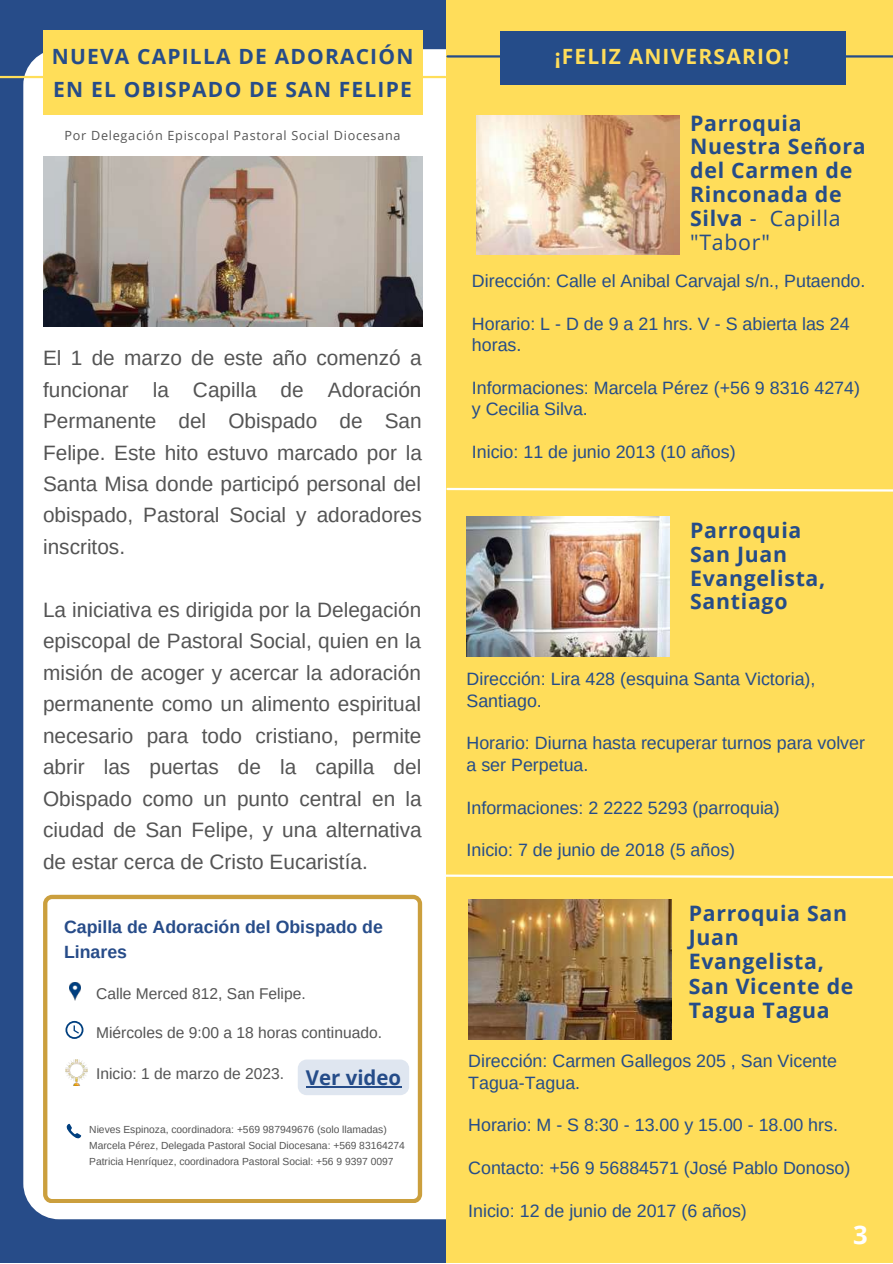
<style>
.page{position:relative;width:893px;height:1264px;background:#fff}
.page>*{position:absolute;margin:0;border:0;box-sizing:border-box;transform-origin:0 0}
.t1{font:700 25.65px "Open Sans";color:#fff}
.t2{font:700 21.3px/23.9px "Open Sans";letter-spacing:.035em;color:#254c89}
.t3{font:700 21px "Open Sans";letter-spacing:.055em;color:#264c89}
.t4{font:700 21px "Open Sans";letter-spacing:.055em;color:#ffdd5a}
.t5{font:20.85px/31.5px "Arimo";color:#545454;text-align:justify}
.t6{font:700 20.4px "Open Sans";color:#254c89}
.t7{font:17.85px/21.3px "Arimo";color:#254c89}
.t8{font:700 17.7px/24.8px "Arimo";color:#274c89}
.t9{font:15.6px "Arimo";color:#545454}
.t10{font:12.6px "Open Sans";letter-spacing:.055em;color:#545454}
.t11{font:10.2px/16.2px "Arimo";color:#545454}
.s1{font-weight:400}
</style>
<div class="page">
<div style="left:0;top:0;width:892px;height:1262px;background:#274c89"></div>
<div style="left:23px;top:49px;width:846px;height:1170px;background:#fff;border-radius:36px"></div>
<div style="left:446px;top:0;width:446px;height:1262px;background:#ffdd5a"></div>
<hr style="left:447px;top:55px;width:445px;height:3px;background:#254c89">
<div style="left:500px;top:31px;width:345px;height:53px;background:#254c89"></div>
<hr style="left:0;top:76px;width:445px;height:2px;background:#ffde59">
<div style="left:43px;top:31px;width:379px;height:84px;background:#ffde59"></div>
<img style="left:43px;top:156px;width:379px;height:170px">
<svg style="left:43px;top:894px;width:379px;height:308px"></svg>
<svg style="left:65px;top:1123px;width:16px;height:16px"></svg>
<img style="left:69px;top:982px;width:11px;height:18px">
<img style="left:66px;top:1059px;width:21px;height:26px">
<svg style="left:65px;top:1020px;width:18px;height:18px"></svg>
<div style="left:298px;top:1059px;width:111px;height:36px;background:#dfe6f0;border-radius:9px"></div>
<hr style="left:306px;top:1085px;width:95px;height:2px;background:#254c89">
<img style="left:476px;top:115px;width:203px;height:139px">
<img style="left:467px;top:516px;width:202px;height:141px">
<img style="left:468px;top:899px;width:203px;height:140px">
<svg style="left:446px;top:487px;width:446px;height:5px"></svg>
<svg style="left:446px;top:874px;width:446px;height:5px"></svg>
<p class="t3" style="left:52px;top:41px;width:363px">NUEVA CAPILLA DE ADORACIÓN</p>
<p class="t4" style="left:554px;top:41px;width:236px">¡FELIZ ANIVERSARIO!</p>
<p class="t3" style="left:53px;top:74px;width:360px">EN EL OBISPADO DE SAN FELIPE</p>
<p class="t10" style="left:65px;top:127px;width:337px">Por Delegación Episcopal Pastoral Social Diocesana</p>
<p class="t2" style="left:690px;top:110px;width:177px">Parroquia<br>Nuestra Señora del Carmen de<br>Rinconada de<br>Silva <span class="s1">- Capilla "Tabor"</span></p>
<p class="t7" style="left:472px;top:270px;width:395px">Dirección: Calle el Anibal Carvajal s/n., Putaendo.</p>
<p class="t7" style="left:472px;top:313px;width:379px">Horario: L - D de 9 a 21 hrs. V - S abierta las 24 horas.</p>
<p class="t7" style="left:472px;top:377px;width:389px">Informaciones: Marcela Pérez (+56 9 8316 4274) y Cecilia Silva.</p>
<p class="t7" style="left:472px;top:441px;width:265px">Inicio: 11 de junio 2013 (10 años)</p>
<p class="t5" style="left:43px;top:342px;width:380px">El 1 de marzo de este año comenzó a funcionar la Capilla de Adoración Permanente del Obispado de San Felipe. Este hito estuvo marcado por la Santa Misa donde participó personal del obispado, Pastoral Social y adoradores inscritos.</p>
<p class="t2" style="left:690px;top:518px;width:137px">Parroquia<br>San Juan<br>Evangelista,<br>Santiago</p>
<p class="t5" style="left:43px;top:594px;width:380px">La iniciativa es dirigida por la Delegación episcopal de Pastoral Social, quien en la misión de acoger y acercar la adoración permanente como un alimento espiritual necesario para todo cristiano, permite abrir las puertas de la capilla del Obispado como un punto central en la ciudad de San Felipe, y una alternativa de estar cerca de Cristo Eucaristía.</p>
<p class="t7" style="left:466px;top:668px;width:350px">Dirección: Lira 428 (esquina Santa Victoria),<br>Santiago.</p>
<p class="t7" style="left:466px;top:732px;width:400px">Horario: Diurna hasta recuperar turnos para volver a ser Perpetua.</p>
<p class="t7" style="left:466px;top:796px;width:315px">Informaciones: 2 2222 5293 (parroquia)</p>
<p class="t7" style="left:466px;top:839px;width:270px">Inicio: 7 de junio de 2018 (5 años)</p>
<p class="t8" style="left:64px;top:914px;width:320px">Capilla de Adoración del Obispado de<br>Linares</p>
<p class="t9" style="left:96px;top:984px;width:211px">Calle Merced 812, San Felipe.</p>
<p class="t9" style="left:96px;top:1023px;width:287px">Miércoles de 9:00 a 18 horas continuado.</p>
<p class="t6" style="left:306px;top:1062px;width:97px">Ver video</p>
<p class="t9" style="left:96px;top:1064px;width:189px">Inicio: 1 de marzo de 2023.</p>
<p class="t11" style="left:89px;top:1121px;width:317px">Nieves Espinoza, coordinadora: +569 987949676 (solo llamadas)<br>Marcela Pérez, Delegada Pastoral Social Diocesana: +569 83164274<br>Patricia Henríquez, coordinadora Pastoral Social: +56 9 9397 0097</p>
<p class="t2" style="left:688px;top:900px;width:166px">Parroquia San<br>Juan<br>Evangelista,<br>San Vicente de<br>Tagua Tagua</p>
<p class="t7" style="left:468px;top:1050px;width:370px">Dirección: Carmen Gallegos 205 , San Vicente<br>Tagua-Tagua.</p>
<p class="t7" style="left:468px;top:1114px;width:371px">Horario: M - S 8:30 - 13.00 y 15.00 - 18.00 hrs.</p>
<p class="t7" style="left:468px;top:1157px;width:384px">Contacto: +56 9 56884571 (José Pablo Donoso)</p>
<p class="t7" style="left:468px;top:1199px;width:280px">Inicio: 12 de junio de 2017 (6 años)</p>
<h1 class="t1" style="left:853px;top:1216px;width:16px">3</h1>
</div>
